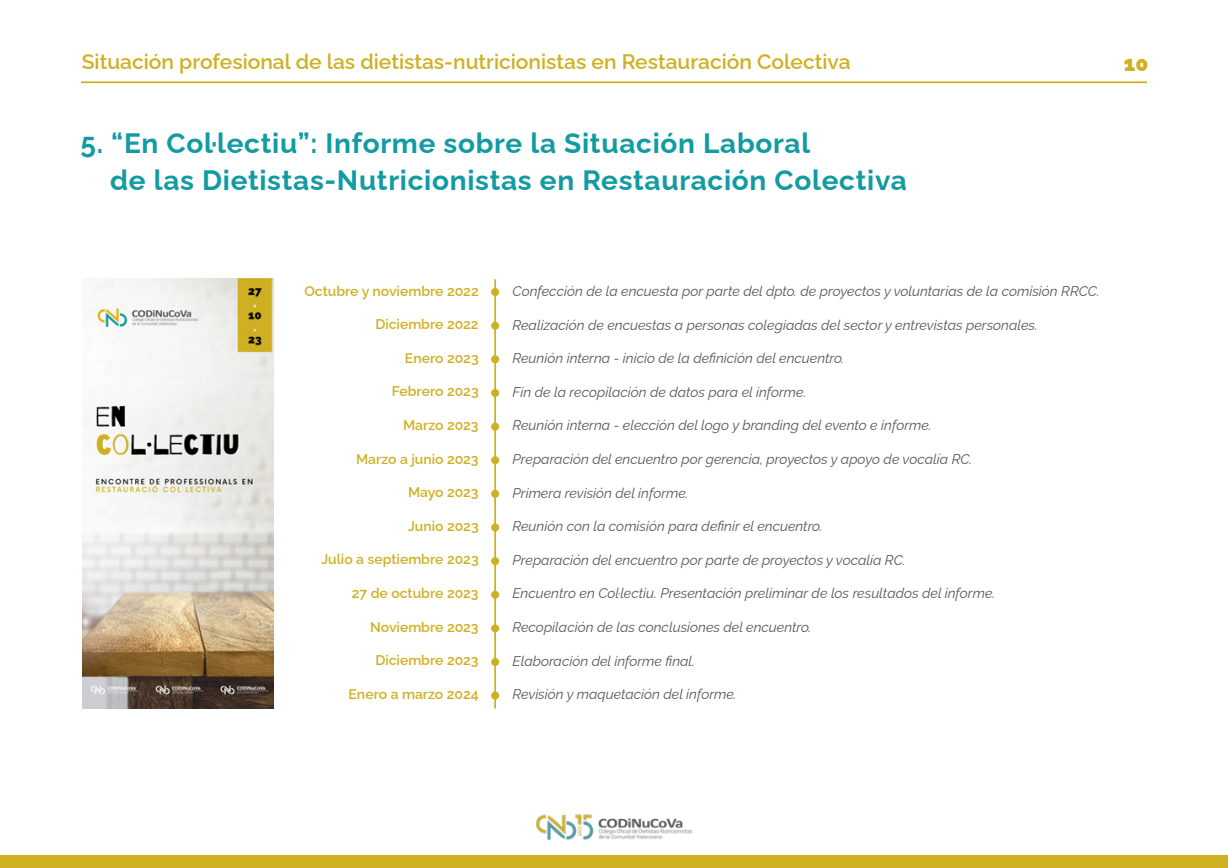
<style>
.page{position:relative;width:1228px;height:868px;background:#fff}
.page>*{position:absolute;margin:0;border:0;box-sizing:border-box;transform-origin:0 0}
.t1{font:700 28px/37.1px "Raleway";letter-spacing:.025em;color:#129ba1}
.t2{font:600 21px "Raleway";color:#cfb021}
.t3{font:900 21px "Raleway";color:#cfb021}
.t4{font:italic 14px "Raleway";color:#5b5557}
.t5{font:600 14px "Raleway";color:#cfb021}
</style>
<div class="page">
<hr style="left:81px;top:81px;width:1066px;height:2px;background:#cfb021">
<div style="left:0;top:855px;width:1227px;height:13px;background:#cfb021"></div>
<img style="left:536px;top:814px;width:156px;height:27px">
<img style="left:83px;top:279px;width:191px;height:429px">
<hr style="left:494px;top:279px;width:2px;height:429px;background:#cfb021">
<div style="left:491px;top:288px;width:8px;height:8px;background:#cfb021;border-radius:50%"></div>
<div style="left:491px;top:322px;width:8px;height:8px;background:#cfb021;border-radius:50%"></div>
<div style="left:491px;top:355px;width:8px;height:8px;background:#cfb021;border-radius:50%"></div>
<div style="left:491px;top:389px;width:8px;height:8px;background:#cfb021;border-radius:50%"></div>
<div style="left:491px;top:423px;width:8px;height:8px;background:#cfb021;border-radius:50%"></div>
<div style="left:491px;top:456px;width:8px;height:8px;background:#cfb021;border-radius:50%"></div>
<div style="left:491px;top:490px;width:8px;height:8px;background:#cfb021;border-radius:50%"></div>
<div style="left:491px;top:523px;width:8px;height:9px;background:#cfb021;border-radius:50%"></div>
<div style="left:491px;top:557px;width:8px;height:8px;background:#cfb021;border-radius:50%"></div>
<div style="left:491px;top:591px;width:8px;height:8px;background:#cfb021;border-radius:50%"></div>
<div style="left:491px;top:624px;width:8px;height:8px;background:#cfb021;border-radius:50%"></div>
<div style="left:491px;top:658px;width:8px;height:8px;background:#cfb021;border-radius:50%"></div>
<div style="left:491px;top:692px;width:8px;height:8px;background:#cfb021;border-radius:50%"></div>
<h2 class="t2" style="left:82px;top:45px;width:770px">Situación profesional de las dietistas-nutricionistas en Restauración Colectiva</h2>
<h2 class="t3" style="left:1124px;top:47px;width:26px">10</h2>
<h1 class="t1" style="left:110px;top:122px;width:798px;text-indent:-30px">5. “En Col·lectiu”: Informe sobre la Situación Laboral<br>de las Dietistas-Nutricionistas en Restauración Colectiva</h1>
<p class="t5" style="left:304px;top:280px;width:176px">Octubre y noviembre 2022</p>
<p class="t5" style="left:375px;top:313px;width:105px">Diciembre 2022</p>
<p class="t5" style="left:405px;top:347px;width:75px">Enero 2023</p>
<p class="t5" style="left:392px;top:380px;width:88px">Febrero 2023</p>
<p class="t5" style="left:403px;top:414px;width:77px">Marzo 2023</p>
<p class="t5" style="left:356px;top:448px;width:124px">Marzo a junio 2023</p>
<p class="t5" style="left:408px;top:481px;width:72px">Mayo 2023</p>
<p class="t5" style="left:408px;top:515px;width:72px">Junio 2023</p>
<p class="t5" style="left:321px;top:548px;width:159px">Julio a septiembre 2023</p>
<p class="t5" style="left:352px;top:582px;width:128px">27 de octubre 2023</p>
<p class="t5" style="left:370px;top:616px;width:110px">Noviembre 2023</p>
<p class="t5" style="left:375px;top:649px;width:105px">Diciembre 2023</p>
<p class="t5" style="left:349px;top:683px;width:132px">Enero a marzo 2024</p>
<p class="t4" style="left:512px;top:280px;width:589px">Confección de la encuesta por parte del dpto. de proyectos y voluntarias de la comisión RRCC.</p>
<p class="t4" style="left:512px;top:313px;width:527px">Realización de encuestas a personas colegiadas del sector y entrevistas personales.</p>
<p class="t4" style="left:512px;top:347px;width:333px">Reunión interna - inicio de la definición del encuentro.</p>
<p class="t4" style="left:512px;top:381px;width:295px">Fin de la recopilación de datos para el informe.</p>
<p class="t4" style="left:512px;top:414px;width:421px">Reunión interna - elección del logo y branding del evento e informe.</p>
<p class="t4" style="left:512px;top:448px;width:461px">Preparación del encuentro por gerencia, proyectos y apoyo de vocalía RC.</p>
<p class="t4" style="left:512px;top:481px;width:178px">Primera revisión del informe.</p>
<p class="t4" style="left:512px;top:515px;width:311px">Reunión con la comisión para definir el encuentro.</p>
<p class="t4" style="left:512px;top:549px;width:395px">Preparación del encuentro por parte de proyectos y vocalía RC.</p>
<p class="t4" style="left:512px;top:582px;width:484px">Encuentro en Col·lectiu. Presentación preliminar de los resultados del informe.</p>
<p class="t4" style="left:512px;top:616px;width:300px">Recopilación de las conclusiones del encuentro.</p>
<p class="t4" style="left:512px;top:649px;width:184px">Elaboración del informe final.</p>
<p class="t4" style="left:512px;top:683px;width:226px">Revisión y maquetación del informe.</p>
</div>
